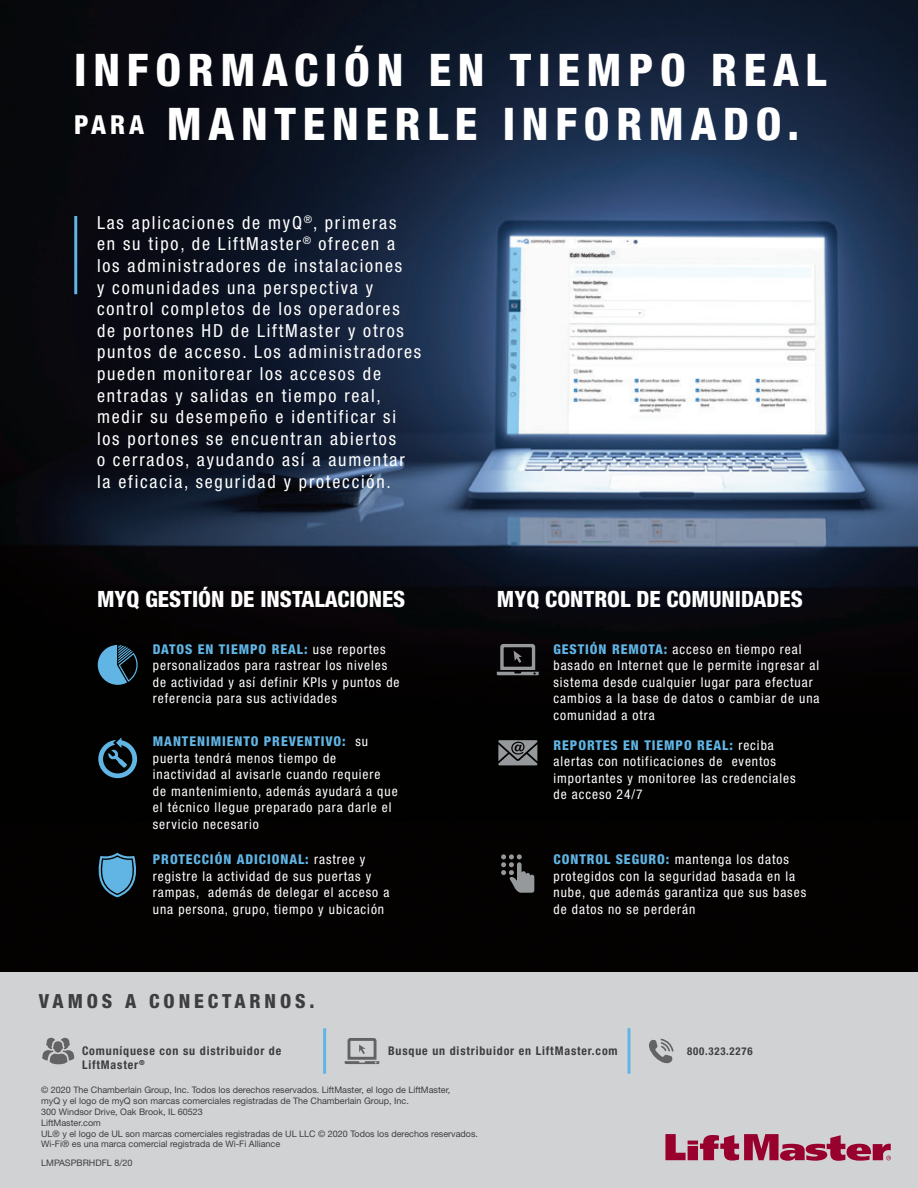
<style>
.page{position:relative;width:918px;height:1188px;background:#fff}
.page>*{position:absolute;margin:0;border:0;box-sizing:border-box;transform-origin:0 0}
.t1{font:800 condensed 45px/54px "Helvetica Neue LT Std";letter-spacing:.15em;color:#fff}
.t2{font:800 condensed 22.5px "Helvetica Neue LT Std";color:#fff}
.t3{font:800 condensed 19.5px "Helvetica Neue LT Std";letter-spacing:.2em;color:#3e3e3f}
.t4{font:condensed 18px/21.6px "Helvetica Neue LT Std";letter-spacing:.1em;color:#fff}
.Accessory_text{font:condensed 13.5px/16.5px "Helvetica Neue LT Std";letter-spacing:.07em;color:#fff}
.t5{font:700 condensed 12px "Helvetica Neue LT Std";letter-spacing:.07em;color:#3e3e3f}
.t6{font:700 condensed 10.8px "Helvetica Neue LT Std";letter-spacing:.07em;color:#3e3e3f}
.t7{font:9px/10.8px "Helvetica Neue LT Std";color:#3e3e3f}
.s1{font-size:26.25px}
.s2{font-weight:800;color:#60b5e5}
</style>
<div class="page">
<img style="left:0;top:0;width:918px;height:972px">
<div style="left:0;top:972px;width:918px;height:216px;background:#d1d2d4"></div>
<hr style="left:627px;top:1028px;width:3px;height:46px;background:#60b5e5">
<hr style="left:323px;top:1028px;width:3px;height:46px;background:#60b5e5">
<svg style="left:649px;top:1039px;width:25px;height:25px"></svg>
<svg style="left:345px;top:1038px;width:34px;height:26px"></svg>
<svg style="left:42px;top:1038px;width:32px;height:26px"></svg>
<svg style="left:98px;top:645px;width:40px;height:40px;background:#35637d"></svg>
<svg style="left:497px;top:644px;width:42px;height:31px"></svg>
<svg style="left:498px;top:740px;width:39px;height:25px"></svg>
<svg style="left:99px;top:853px;width:37px;height:44px;background:#437e9f"></svg>
<svg style="left:501px;top:854px;width:33px;height:39px"></svg>
<hr style="left:74px;top:216px;width:3px;height:78px;background:#60b5e5">
<svg style="left:98px;top:737px;width:39px;height:41px;background:#244455"></svg>
<svg style="left:665px;top:1134px;width:226px;height:27px"></svg>
<p class="t1" style="left:74px;top:42px;width:754px">INFORMACIÓN EN TIEMPO REAL<br><span class="s1">PARA</span> MANTENERLE INFORMADO.</p>
<p class="t4" style="left:97px;top:212px;width:326px">Las aplicaciones de myQ<sup>®</sup>, primeras<br>en su tipo, de LiftMaster<sup>®</sup> ofrecen a los administradores de instalaciones<br>y comunidades una perspectiva y control completos de los operadores de portones HD de LiftMaster y otros puntos de acceso. Los administradores pueden monitorear los accesos de entradas y salidas en tiempo real, medir su desempeño e identificar si los portones se encuentran abiertos<br>o cerrados, ayudando así a aumentar la eficacia, seguridad y protección.</p>
<p class="t2" style="left:97px;top:585px;width:310px">MYQ GESTIÓN DE INSTALACIONES</p>
<p class="t2" style="left:497px;top:585px;width:307px">MYQ CONTROL DE COMUNIDADES</p>
<p class="Accessory_text" style="left:153px;top:640px;width:248px"><span class="s2">DATOS EN TIEMPO REAL:</span> use reportes personalizados para rastrear los niveles de actividad y así definir KPIs y puntos de referencia para sus actividades</p>
<p class="Accessory_text" style="left:554px;top:640px;width:268px"><span class="s2">GESTIÓN REMOTA:</span> acceso en tiempo real basado en Internet que le permite ingresar al sistema desde cualquier lugar para efectuar cambios a la base de datos o cambiar de una comunidad a otra</p>
<p class="Accessory_text" style="left:153px;top:733px;width:246px"><span class="s2">MANTENIMIENTO PREVENTIVO:</span> su puerta tendrá menos tiempo de inactividad al avisarle cuando requiere<br>de mantenimiento, además ayudará a que el técnico llegue preparado para darle el servicio necesario</p>
<p class="Accessory_text" style="left:554px;top:737px;width:244px"><span class="s2">REPORTES EN TIEMPO REAL:</span> reciba alertas con notificaciones de eventos importantes y monitoree las credenciales de acceso 24/7</p>
<p class="Accessory_text" style="left:153px;top:851px;width:238px"><span class="s2">PROTECCIÓN ADICIONAL:</span> rastree y registre la actividad de sus puertas y rampas, además de delegar el acceso a una persona, grupo, tiempo y ubicación</p>
<p class="Accessory_text" style="left:554px;top:851px;width:254px"><span class="s2">CONTROL SEGURO:</span> mantenga los datos protegidos con la seguridad basada en la nube, que además garantiza que sus bases de datos no se perderán</p>
<p class="t3" style="left:39px;top:989px;width:277px">VAMOS A CONECTARNOS.</p>
<p class="t5" style="left:82px;top:1043px;width:201px">Comuníquese con su distribuidor de</p>
<p class="t5" style="left:388px;top:1043px;width:231px">Busque un distribuidor en LiftMaster.com</p>
<p class="t6" style="left:687px;top:1044px;width:67px">800.323.2276</p>
<p class="t5" style="left:82px;top:1057px;width:64px">LiftMaster<sup>®</sup></p>
<p class="t7" style="left:41px;top:1085px;width:411px">© 2020 The Chamberlain Group, Inc. Todos los derechos reservados. LiftMaster, el logo de LiftMaster, myQ y el logo de myQ son marcas comerciales registradas de The Chamberlain Group, Inc.</p>
<p class="t7" style="left:41px;top:1106px;width:163px">300 Windsor Drive, Oak Brook, IL 60523</p>
<p class="t7" style="left:41px;top:1117px;width:61px">LiftMaster.com</p>
<p class="t7" style="left:41px;top:1128px;width:438px">UL® y el logo de UL son marcas comerciales registradas de UL LLC © 2020 Todos los derechos reservados.</p>
<p class="t7" style="left:41px;top:1139px;width:241px">Wi-Fi® es una marca comercial registrada de Wi-Fi Alliance</p>
<p class="t7" style="left:41px;top:1157px;width:93px">LMPASPBRHDFL 8/20</p>
</div>
